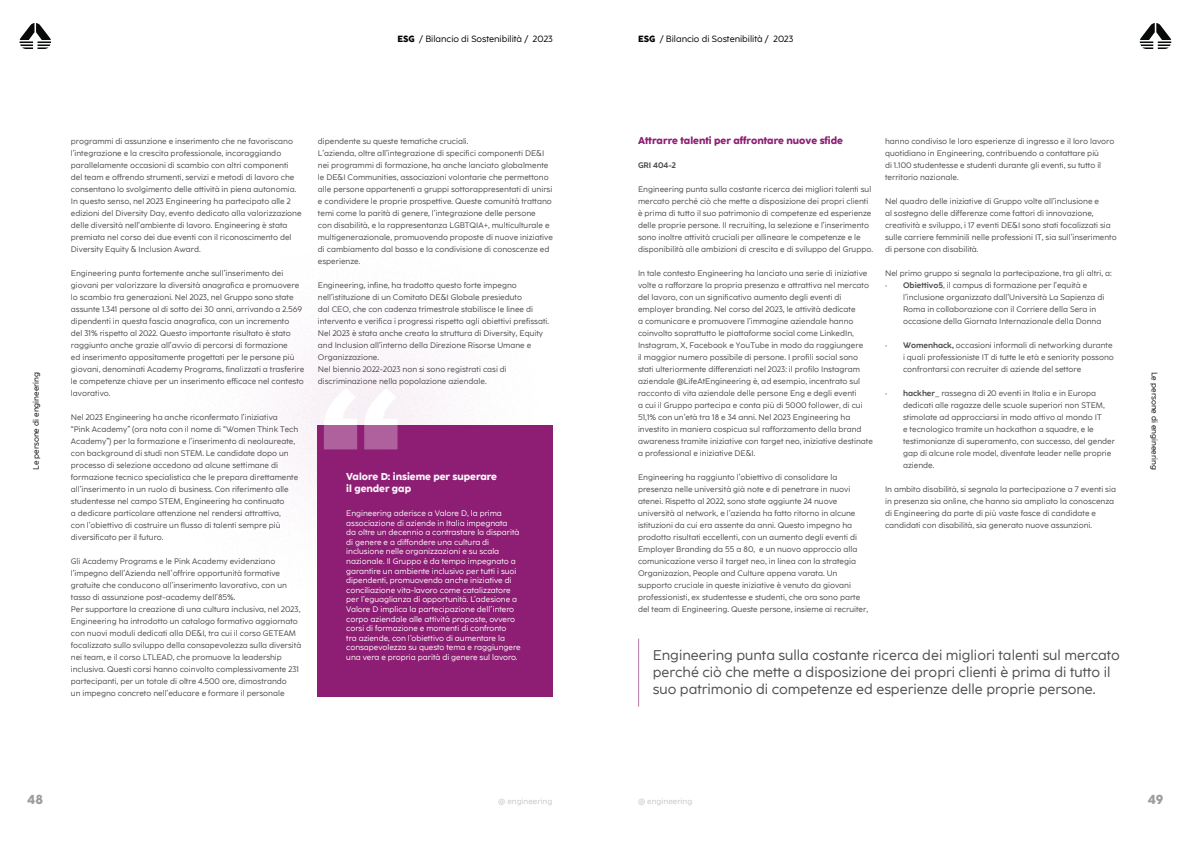
<style>
.page{position:relative;width:1191px;height:842px;background:#fff}
.page>*{position:absolute;margin:0;border:0;box-sizing:border-box;transform-origin:0 0}
.t1{font:800 180px "Coco Eng";color:#fff}
.t2{font:14px/16.8px "Coco Eng";color:#4b4a4f}
.t3{font:800 13px "Coco Eng";color:#9d9d9c}
.t4{font:800 10px "Coco Eng";color:#8d1e74}
.t5{font:800 10px/12px "Coco Eng";color:#fff}
.t6{font:9px "Coco Eng";color:#010202}
.t7{font:8px/12px "Coco Eng";color:#4b4a4f}
.t8{font:8px/9.6px "Coco Eng";color:#fff}
.t9{font:8px "Coco Eng";color:#010202}
.t10{font:8px "Coco Eng";color:#c6c6c6}
.t11{font:700 8px "Coco Eng";color:#4b4a4f}
.s1{font-weight:800}
.s2{color:#b679a8}
.s3{font-weight:700}
</style>
<div class="page">
<svg style="left:20px;top:23px;width:31px;height:26px"></svg>
<svg style="left:1139px;top:23px;width:32px;height:26px"></svg>
<hr style="left:638px;top:639px;width:1px;height:67px;background:#b679a8">
<div style="left:318px;top:425px;width:235px;height:272px;background:#8d1e74"></div>
<div style="left:164px;top:229px;width:394px;height:381px;background:#8d1e74;opacity:.75"></div>
<p class="t6" style="left:397px;top:33px;width:157px"><span class="s1">ESG</span> / Bilancio di Sostenibilità / 2023</p>
<p class="t6" style="left:638px;top:33px;width:157px"><span class="s1">ESG</span> / Bilancio di Sostenibilità / 2023</p>
<p class="t4" style="left:638px;top:133px;width:207px">Attrarre talenti per affrontare nuove sfide</p>
<p class="t11" style="left:638px;top:160px;width:39px">GRI 404-2</p>
<p class="t7" style="left:638px;top:183px;width:236px">Engineering punta sulla costante ricerca dei migliori talenti sul mercato perché ciò che mette a disposizione dei propri clienti è prima di tutto il suo patrimonio di competenze ed esperienze delle proprie persone. Il recruiting, la selezione e l’inserimento sono inoltre attività cruciali per allineare le competenze e le disponibilità alle ambizioni di crescita e di sviluppo del Gruppo.</p>
<p class="t7" style="left:638px;top:267px;width:236px">In tale contesto Engineering ha lanciato una serie di iniziative volte a rafforzare la propria presenza e attrattiva nel mercato del lavoro, con un significativo aumento degli eventi di employer branding. Nel corso del 2023, le attività dedicate<br>a comunicare e promuovere l’immagine aziendale hanno coinvolto soprattutto le piattaforme social come LinkedIn, Instagram, X, Facebook e YouTube in modo da raggiungere<br>il maggior numero possibile di persone. I profili social sono stati ulteriormente differenziati nel 2023: il profilo Instagram aziendale @LifeAtEngineering è, ad esempio, incentrato sul racconto di vita aziendale delle persone Eng e degli eventi<br>a cui il Gruppo partecipa e conta più di 5000 follower, di cui 51,1% con un’età tra 18 e 34 anni. Nel 2023 Engineering ha investito in maniera cospicua sul rafforzamento della brand awareness tramite iniziative con target neo, iniziative destinate a professional e iniziative DE&amp;I.</p>
<p class="t7" style="left:638px;top:471px;width:232px">Engineering ha raggiunto l’obiettivo di consolidare la presenza nelle università già note e di penetrare in nuovi atenei. Rispetto al 2022, sono state aggiunte 24 nuove università al network, e l’azienda ha fatto ritorno in alcune istituzioni da cui era assente da anni. Questo impegno ha prodotto risultati eccellenti, con un aumento degli eventi di Employer Branding da 55 a 80, e un nuovo approccio alla comunicazione verso il target neo, in linea con la strategia Organizazion, People and Culture appena varata. Un supporto cruciale in queste iniziative è venuto da giovani professionisti, ex studentesse e studenti, che ora sono parte del team di Engineering. Queste persone, insieme ai recruiter,</p>
<p class="t7" style="left:71px;top:135px;width:232px">programmi di assunzione e inserimento che ne favoriscano l’integrazione e la crescita professionale, incoraggiando parallelamente occasioni di scambio con altri componenti del team e offrendo strumenti, servizi e metodi di lavoro che consentano lo svolgimento delle attività in piena autonomia.<br>In questo senso, nel 2023 Engineering ha partecipato alle 2 edizioni del Diversity Day, evento dedicato alla valorizzazione delle diversità nell’ambiente di lavoro. Engineering è stata premiata nel corso dei due eventi con il riconoscimento del Diversity Equity &amp; Inclusion Award.</p>
<p class="t7" style="left:71px;top:267px;width:235px">Engineering punta fortemente anche sull’inserimento dei giovani per valorizzare la diversità anagrafica e promuovere lo scambio tra generazioni. Nel 2023, nel Gruppo sono state assunte 1.341 persone al di sotto dei 30 anni, arrivando a 2.569 dipendenti in questa fascia anagrafica, con un incremento<br>del 31% rispetto al 2022. Questo importante risultato è stato raggiunto anche grazie all’avvio di percorsi di formazione<br>ed inserimento appositamente progettati per le persone più giovani, denominati Academy Programs, finalizzati a trasferire le competenze chiave per un inserimento efficace nel contesto lavorativo.</p>
<p class="t7" style="left:71px;top:411px;width:229px">Nel 2023 Engineering ha anche riconfermato l’iniziativa “Pink Academy” (ora nota con il nome di “Women Think Tech Academy”) per la formazione e l’inserimento di neolaureate, con background di studi non STEM. Le candidate dopo un processo di selezione accedono ad alcune settimane di formazione tecnico specialistica che le prepara direttamente all’inserimento in un ruolo di business. Con riferimento alle studentesse nel campo STEM, Engineering ha continuato<br>a dedicare particolare attenzione nel rendersi attrattiva,<br>con l’obiettivo di costruire un flusso di talenti sempre più diversificato per il futuro.</p>
<p class="t7" style="left:71px;top:555px;width:232px">Gli Academy Programs e le Pink Academy evidenziano l’impegno dell’Azienda nell’offrire opportunità formative gratuite che conducono all’inserimento lavorativo, con un tasso di assunzione post-academy dell’85%.<br>Per supportare la creazione di una cultura inclusiva, nel 2023, Engineering ha introdotto un catalogo formativo aggiornato con nuovi moduli dedicati alla DE&amp;I, tra cui il corso GETEAM focalizzato sullo sviluppo della consapevolezza sulla diversità nei team, e il corso LTLEAD, che promuove la leadership inclusiva. Questi corsi hanno coinvolto complessivamente 231 partecipanti, per un totale di oltre 4.500 ore, dimostrando<br>un impegno concreto nell’educare e formare il personale</p>
<p class="t7" style="left:318px;top:135px;width:236px">dipendente su queste tematiche cruciali.<br>L’azienda, oltre all’integrazione di specifici componenti DE&amp;I nei programmi di formazione, ha anche lanciato globalmente le DE&amp;I Communities, associazioni volontarie che permettono alle persone appartenenti a gruppi sottorappresentati di unirsi e condividere le proprie prospettive. Queste comunità trattano temi come la parità di genere, l’integrazione delle persone<br>con disabilità, e la rappresentanza LGBTQIA+, multiculturale e multigenerazionale, promuovendo proposte di nuove iniziative di cambiamento dal basso e la condivisione di conoscenze ed esperienze.</p>
<p class="t7" style="left:318px;top:279px;width:232px">Engineering, infine, ha tradotto questo forte impegno nell’istituzione di un Comitato DE&amp;I Globale presieduto<br>dal CEO, che con cadenza trimestrale stabilisce le linee di intervento e verifica i progressi rispetto agli obiettivi prefissati.<br>Nel 2023 è stata anche creata la struttura di Diversity, Equity and Inclusion all’interno della Direzione Risorse Umane e Organizzazione.<br>Nel biennio 2022-2023 non si sono registrati casi di discriminazione nella popolazione aziendale.</p>
<p class="t7" style="left:885px;top:135px;width:231px">hanno condiviso le loro esperienze di ingresso e il loro lavoro quotidiano in Engineering, contribuendo a contattare più<br>di 1.100 studentesse e studenti durante gli eventi, su tutto il territorio nazionale.</p>
<p class="t7" style="left:885px;top:195px;width:233px">Nel quadro delle iniziative di Gruppo volte all’inclusione e<br>al sostegno delle differenze come fattori di innovazione, creatività e sviluppo, i 17 eventi DE&amp;I sono stati focalizzati sia sulle carriere femminili nelle professioni IT, sia sull’inserimento di persone con disabilità.</p>
<p class="t7" style="left:885px;top:267px;width:228px">Nel primo gruppo si segnala la partecipazione, tra gli altri, a:</p>
<p class="t7" style="left:903px;top:279px;width:203px;text-indent:-18px"><span class="s2">•</span> <span class="s3">Obiettivo5</span>, il campus di formazione per l’equità e l’inclusione organizzato dall’Università La Sapienza di Roma in collaborazione con il Corriere della Sera in occasione della Giornata Internazionale della Donna</p>
<p class="t7" style="left:903px;top:339px;width:212px;text-indent:-18px"><span class="s2">•</span> <span class="s3">Womenhack,</span> occasioni informali di networking durante i quali professioniste IT di tutte le età e seniority possono confrontarsi con recruiter di aziende del settore</p>
<p class="t7" style="left:903px;top:387px;width:213px;text-indent:-18px"><span class="s2">•</span> <span class="s3">hackher_</span> rassegna di 20 eventi in Italia e in Europa dedicati alle ragazze delle scuole superiori non STEM, stimolate ad approcciarsi in modo attivo al mondo IT<br>e tecnologico tramite un hackathon a squadre, e le testimonianze di superamento, con successo, del gender gap di alcune role model, diventate leader nelle proprie aziende.</p>
<p class="t7" style="left:885px;top:483px;width:232px">In ambito disabilità, si segnala la partecipazione a 7 eventi sia in presenza sia online, che hanno sia ampliato la conoscenza di Engineering da parte di più vaste fasce di candidate e candidati con disabilità, sia generato nuove assunzioni.</p>
<p class="t9" style="left:31px;top:470px;width:100px;rotate:-90deg">Le persone di engineering</p>
<p class="t9" style="left:1159px;top:372px;width:100px;rotate:90deg">Le persone di engineering</p>
<h1 class="t1" style="left:317px;top:334px;width:88px">“</h1>
<p class="t5" style="left:346px;top:470px;width:152px">Valore D: insieme per superare il gender gap</p>
<p class="t8" style="left:346px;top:508px;width:176px">Engineering aderisce a Valore D, la prima associazione di aziende in Italia impegnata<br>da oltre un decennio a contrastare la disparità di genere e a diffondere una cultura di inclusione nelle organizzazioni e su scala nazionale. Il Gruppo è da tempo impegnato a garantire un ambiente inclusivo per tutti i suoi dipendenti, promuovendo anche iniziative di conciliazione vita-lavoro come catalizzatore per l’eguaglianza di opportunità. L’adesione a Valore D implica la partecipazione dell’intero corpo aziendale alle attività proposte, ovvero corsi di formazione e momenti di confronto<br>tra aziende, con l’obiettivo di aumentare la consapevolezza su questo tema e raggiungere una vera e propria parità di genere sul lavoro.</p>
<h2 class="t2" style="left:653px;top:646px;width:468px">Engineering punta sulla costante ricerca dei migliori talenti sul mercato perché ciò che mette a disposizione dei propri clienti è prima di tutto il suo patrimonio di competenze ed esperienze delle proprie persone.</h2>
<h3 class="t3" style="left:27px;top:790px;width:17px">48</h3>
<h3 class="t3" style="left:1147px;top:790px;width:17px">49</h3>
<p class="t10" style="left:498px;top:796px;width:56px">@ engineering</p>
<p class="t10" style="left:638px;top:796px;width:56px">@ engineering</p>
</div>
